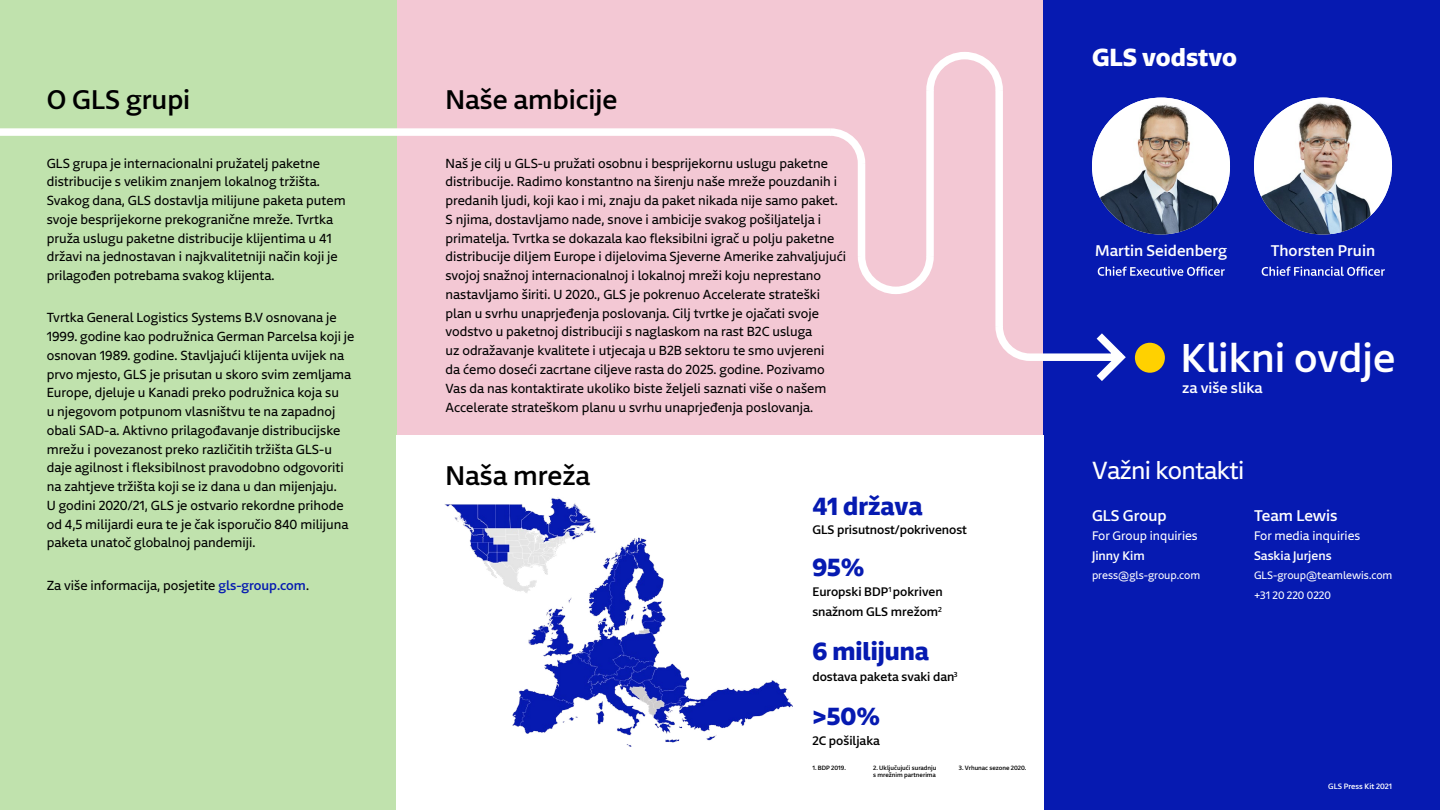
<style>
.page{position:relative;width:1440px;height:810px;background:#fff}
.page>*{position:absolute;margin:0;border:0;box-sizing:border-box;transform-origin:0 0}
.t1{font:500 39px "Newson GLSDTP";color:#fff}
.t2{font:500 26.1px "Newson GLSDTP";color:#000}
.t3{font:700 24px "Newson GLSDTP";color:#061ab1}
.t4{font:24px "Newson";letter-spacing:-.025em;color:#fff}
.t5{font:700 24px "Newson";color:#fff}
.t6{font:700 24px "Newson";color:#061ab1}
.t7{font:500 15px "Newson GLSDTP";color:#fff}
.t8{font:500 14.4px "Newson GLSDTP";color:#fff}
.t9{font:12.75px/18.8px "Newson";color:#000}
.t10{font:500 12px/19.5px "Newson GLSDTP";letter-spacing:-.005em;color:#000}
.t11{font:12px "Newson GLSDTP";color:#fff}
.t12{font:500 12px "Newson GLSDTP";color:#fff}
.t13{font:10.5px/19.5px "Newson GLSDTP";color:#fff}
.t14{font:500 7.5px "Newson GLSDTP";color:#fff}
.t15{font:500 6px/7.2px "Newson GLSDTP";color:#000}
.s1{font-family:"Newson GLSDTP";font-weight:500;color:#051ab0}
</style>
<div class="page">
<div style="left:396px;top:0;width:648px;height:810px;background:#f3c8d4"></div>
<div style="left:0;top:0;width:396px;height:810px;background:#c0e2ad"></div>
<div style="left:1044px;top:0;width:396px;height:810px;background:#061ab1"></div>
<svg style="left:0;top:48px;width:1126px;height:341px"></svg>
<img style="left:1092px;top:98px;width:138px;height:137px">
<img style="left:1254px;top:98px;width:138px;height:137px">
<div style="left:396px;top:435px;width:648px;height:375px;background:#fff"></div>
<img style="left:512px;top:538px;width:280px;height:208px">
<svg style="left:1098px;top:266px;width:127px;height:10px"></svg>
<svg style="left:1262px;top:266px;width:123px;height:10px"></svg>
<div style="left:1135px;top:343px;width:30px;height:30px;background:#ffd100;border-radius:50%"></div>
<img style="left:444px;top:498px;width:159px;height:98px">
<h2 class="t2" style="left:47px;top:76px;width:145px">O GLS grupi</h2>
<h2 class="t2" style="left:445px;top:76px;width:173px">Naše ambicije</h2>
<p class="t9" style="left:47px;top:152px;width:300px">GLS grupa je internacionalni pružatelj paketne distribucije s velikim znanjem lokalnog tržišta.<br>Svakog dana, GLS dostavlja milijune paketa putem svoje besprijekorne prekogranične mreže. Tvrtka pruža uslugu paketne distribucije klijentima u 41 državi na jednostavan i najkvalitetniji način koji je prilagođen potrebama svakog klijenta.</p>
<p class="t9" style="left:47px;top:307px;width:309px">Tvrtka General Logistics Systems B.V osnovana je 1999. godine kao podružnica German Parcelsa koji je osnovan 1989. godine. Stavljajući klijenta uvijek na prvo mjesto, GLS je prisutan u skoro svim zemljama Europe, djeluje u Kanadi preko podružnica koja su<br>u njegovom potpunom vlasništvu te na zapadnoj obali SAD-a. Aktivno prilagođavanje distribucijske mrežu i povezanost preko različitih tržišta GLS-u daje agilnost i fleksibilnost pravodobno odgovoriti na zahtjeve tržišta koji se iz dana u dan mijenjaju.<br>U godini 2020/21, GLS je ostvario rekordne prihode od 4,5 milijardi eura te je čak isporučio 840 milijuna paketa unatoč globalnoj pandemiji.</p>
<p class="t9" style="left:47px;top:574px;width:264px">Za više informacija, posjetite <span class="s1">gls-group.com</span>.</p>
<p class="t9" style="left:445px;top:152px;width:402px">Naš je cilj u GLS-u pružati osobnu i besprijekornu uslugu paketne distribucije. Radimo konstantno na širenju naše mreže pouzdanih i predanih ljudi, koji kao i mi, znaju da paket nikada nije samo paket.<br>S njima, dostavljamo nade, snove i ambicije svakog pošiljatelja i primatelja. Tvrtka se dokazala kao fleksibilni igrač u polju paketne distribucije diljem Europe i dijelovima Sjeverne Amerike zahvaljujući svojoj snažnoj internacionalnoj i lokalnoj mreži koju neprestano nastavljamo širiti. U 2020., GLS je pokrenuo Accelerate strateški plan u svrhu unaprjeđenja poslovanja. Cilj tvrtke je ojačati svoje vodstvo u paketnoj distribuciji s naglaskom na rast B2C usluga<br>uz odražavanje kvalitete i utjecaja u B2B sektoru te smo uvjereni<br>da ćemo doseći zacrtane ciljeve rasta do 2025. godine. Pozivamo Vas da nas kontaktirate ukoliko biste željeli saznati više o našem Accelerate strateškom planu u svrhu unaprjeđenja poslovanja.</p>
<h2 class="t2" style="left:445px;top:452px;width:146px">Naša mreža</h2>
<h3 class="t3" style="left:812px;top:484px;width:112px">41 država</h3>
<p class="t10" style="left:812px;top:518px;width:156px">GLS prisutnost/pokrivenost</p>
<h3 class="t3" style="left:812px;top:545px;width:54px">95%</h3>
<p class="t10" style="left:812px;top:581px;width:132px">Europski BDP<sup>1</sup> pokriven snažnom GLS mrežom<sup>2</sup></p>
<h3 class="t3" style="left:812px;top:629px;width:118px">6 milijuna</h3>
<p class="t10" style="left:812px;top:665px;width:146px">dostava paketa svaki dan<sup>3</sup></p>
<h3 class="t6" style="left:812px;top:694px;width:69px">&gt;50%</h3>
<p class="t10" style="left:812px;top:730px;width:69px">2C pošiljaka</p>
<p class="t15" style="left:812px;top:763px;width:35px">1. BDP 2019.</p>
<p class="t15" style="left:873px;top:763px;width:65px">2. Uključujući suradnju s mrežnim partnerima</p>
<p class="t15" style="left:959px;top:763px;width:69px">3. Vrhunac sezone 2020.</p>
<h3 class="t5" style="left:1092px;top:35px;width:147px">GLS vodstvo</h3>
<p class="t7" style="left:1095px;top:237px;width:133px">Martin Seidenberg</p>
<p class="t7" style="left:1271px;top:237px;width:106px">Thorsten Pruin</p>
<h1 class="t1" style="left:1181px;top:322px;width:216px">Klikni ovdje</h1>
<p class="t8" style="left:1182px;top:375px;width:82px">za više slika</p>
<h3 class="t4" style="left:1092px;top:449px;width:154px">Važni kontakti</h3>
<p class="t7" style="left:1092px;top:502px;width:76px">GLS Group</p>
<p class="t11" style="left:1092px;top:525px;width:107px">For Group inquiries</p>
<p class="t12" style="left:1092px;top:544px;width:54px">Jinny Kim</p>
<p class="t13" style="left:1092px;top:564px;width:110px">press@gls-group.com</p>
<p class="t7" style="left:1254px;top:502px;width:85px">Team Lewis</p>
<p class="t11" style="left:1254px;top:525px;width:108px">For media inquiries</p>
<p class="t12" style="left:1254px;top:544px;width:79px">Saskia Jurjens</p>
<p class="t13" style="left:1254px;top:564px;width:140px">GLS-group@teamlewis.com +31 20 220 0220</p>
<p class="t14" style="left:1328px;top:780px;width:65px">GLS Press Kit 2021</p>
</div>
